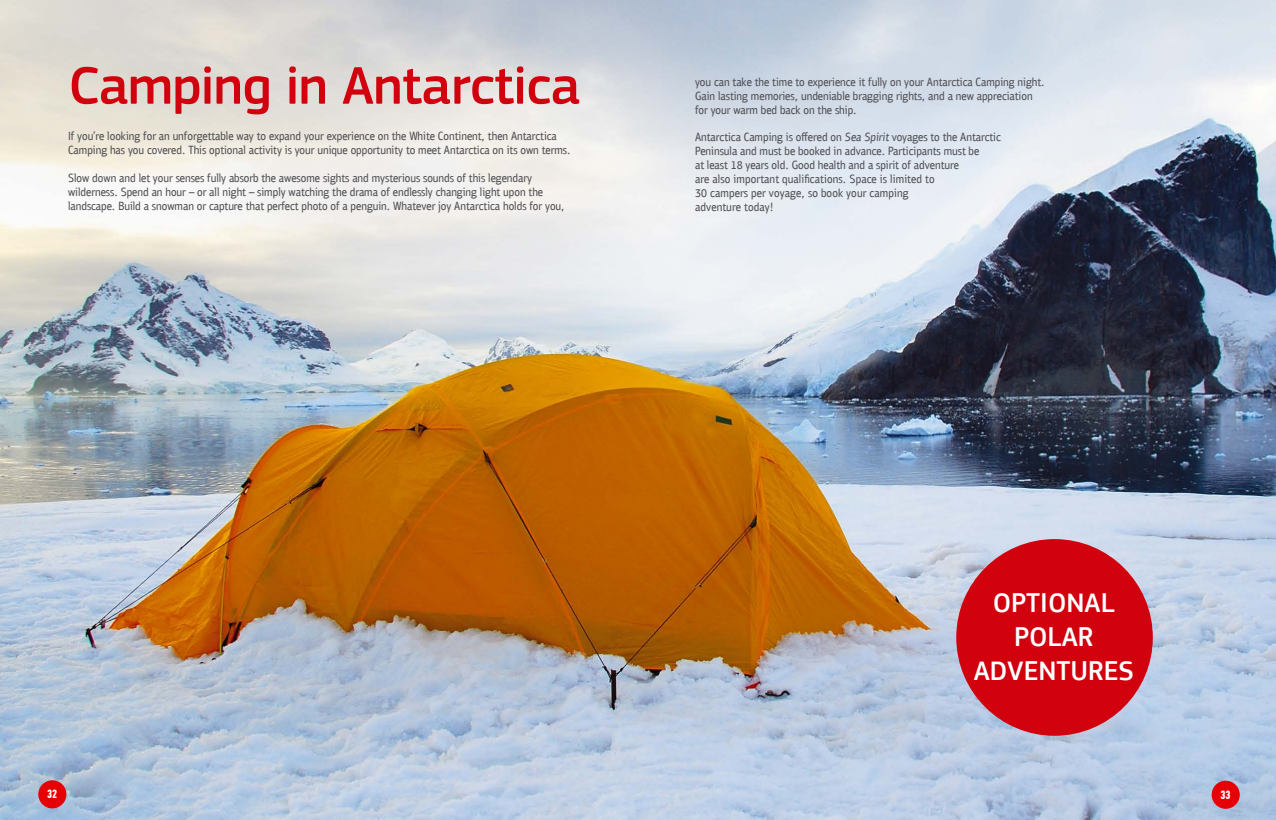
<style>
.page{position:relative;width:1276px;height:820px;background:#fff}
.page>*{position:absolute;margin:0;border:0;box-sizing:border-box;transform-origin:0 0}
.t1{font:500 55px "PF Square Sans Pro";letter-spacing:-.01em;color:#d1010e}
.t2{font:500 28px/34px "PF Square Sans Pro";color:#fff;text-align:center}
.t3{font:12px "PF Bulletin Sans Pro";color:#504f53}
.t4{font:12px "PF Din Text Comp Pro";color:#504f53}
.t5{font:700 12px "PF Din Text Comp Pro";color:#fff}
</style>
<div class="page">
<img style="left:0;top:0;width:1276px;height:819px">
<div style="left:38px;top:780px;width:28px;height:28px;background:#e60005;border-radius:50%"></div>
<div style="left:1211px;top:780px;width:28px;height:28px;background:#e60005;border-radius:50%"></div>
<div style="left:956px;top:539px;width:196px;height:196px;background:#d1010e;border-radius:50%"></div>
<svg style="left:527px;top:131px;width:30px;height:9px"></svg>
<svg style="left:69px;top:131px;width:138px;height:25px;background:#efe8da"></svg>
<svg style="left:321px;top:131px;width:56px;height:25px"></svg>
<svg style="left:392px;top:131px;width:58px;height:25px"></svg>
<svg style="left:459px;top:131px;width:58px;height:23px"></svg>
<svg style="left:526px;top:148px;width:7px;height:5px"></svg>
<div style="left:427px;top:173px;width:123px;height:39px;background:#f3f1ef"></div>
<svg style="left:921px;top:77px;width:12px;height:9px"></svg>
<svg style="left:923px;top:94px;width:10px;height:7px"></svg>
<div style="left:939px;top:77px;width:104px;height:25px;background:#d5dfeb"></div>
<svg style="left:944px;top:132px;width:56px;height:23px"></svg>
<svg style="left:951px;top:163px;width:7px;height:6px"></svg>
<div style="left:215px;top:131px;width:100px;height:25px;background:#efebe1"></div>
<svg style="left:546px;top:147px;width:23px;height:7px"></svg>
<div style="left:250px;top:173px;width:171px;height:39px;background:#f1efef"></div>
<svg style="left:68px;top:173px;width:90px;height:39px"></svg>
<svg style="left:166px;top:173px;width:76px;height:39px"></svg>
<svg style="left:695px;top:77px;width:218px;height:39px;background:#cfd9e5"></svg>
<svg style="left:695px;top:132px;width:239px;height:81px;background:#e3e9f1"></svg>
<h1 class="t1" style="left:68px;top:53px;width:513px">Camping in Antarctica</h1>
<p class="t3" style="left:82px;top:128px;width:148px">□◆ ●□□ ■ □ ■ ◆■ □ ▼▼ ●</p>
<p class="t3" style="left:290px;top:128px;width:32px">■ □◆</p>
<p class="t3" style="left:359px;top:128px;width:38px">■ □■ ▼</p>
<p class="t3" style="left:426px;top:128px;width:119px">▼ □■▼■ ■▼ ▼ ■ ■▼ ▼</p>
<p class="t3" style="left:96px;top:142px;width:68px">■ ▲ □◆ □❖</p>
<p class="t3" style="left:202px;top:142px;width:215px">▲ □ ▼□■ ● ▼❖▼ ▲ □◆ ◆■❑◆ □ □▼◆■▼ ▼□</p>
<p class="t3" style="left:437px;top:142px;width:41px">▼ ■▼ ▼</p>
<p class="t3" style="left:492px;top:142px;width:54px">□■ ▼▲ □ ■ ▼</p>
<p class="t3" style="left:98px;top:170px;width:125px">□ ■ ■ ● ▼ □◆ ▲ ■▲ ▲ ◆●●</p>
<p class="t3" style="left:240px;top:170px;width:27px">▲□ ▼</p>
<p class="t3" style="left:323px;top:170px;width:42px">▲ ▼▲ ■</p>
<p class="t3" style="left:385px;top:170px;width:107px">▲▼ □◆▲ ▲□◆■ ▲ □ ▼ ▲ ●</p>
<p class="t3" style="left:507px;top:170px;width:7px">■</p>
<p class="t3" style="left:78px;top:184px;width:38px">● ■▲▲</p>
<p class="t4" style="left:137px;top:184px;width:125px">■ ■ □◆ – □ ●● ■ ▼ – ▲</p>
<p class="t3" style="left:278px;top:184px;width:59px">● ▼ ■ ▼</p>
<p class="t3" style="left:381px;top:184px;width:48px">□ ■ ● ▲▲●</p>
<p class="t3" style="left:451px;top:184px;width:82px">■■ ● ▼ ◆□■ ▼</p>
<p class="t3" style="left:68px;top:198px;width:25px">●■▲</p>
<p class="t3" style="left:152px;top:198px;width:17px">▲■□</p>
<p class="t3" style="left:225px;top:198px;width:41px">▼◆ ▼ ▼</p>
<p class="t3" style="left:295px;top:198px;width:43px">▼ □▼□ □</p>
<p class="t3" style="left:361px;top:198px;width:27px">■◆■</p>
<p class="t3" style="left:412px;top:198px;width:76px">▼❖ □ ■▼ ▼</p>
<p class="t3" style="left:509px;top:198px;width:54px">□● ▲ □ □◆</p>
<p class="t3" style="left:700px;top:75px;width:38px">□◆ ■ ▼</p>
<p class="t3" style="left:840px;top:75px;width:121px">■ ▼ ◆●● □■ □◆ ■▼ ▼</p>
<p class="t3" style="left:1003px;top:75px;width:39px">■ ■ ▼</p>
<p class="t3" style="left:709px;top:89px;width:34px">■ ● ▲▼■</p>
<p class="t3" style="left:773px;top:89px;width:73px">□▲ ◆■■ ●</p>
<p class="t3" style="left:881px;top:89px;width:59px">■ ▼▲ ■</p>
<p class="t3" style="left:956px;top:89px;width:7px">■</p>
<p class="t3" style="left:1015px;top:89px;width:19px">▼□■</p>
<p class="t3" style="left:698px;top:103px;width:30px">□ □◆</p>
<p class="t3" style="left:803px;top:103px;width:37px">□■ ▼ ▲</p>
<p class="t3" style="left:701px;top:130px;width:28px">■▼ ▼</p>
<p class="t3" style="left:771px;top:130px;width:31px">■ ▲ □</p>
<p class="t3" style="left:885px;top:130px;width:19px">▼ ❖□</p>
<p class="t3" style="left:923px;top:130px;width:25px">▲ ▼□ ▼</p>
<p class="t3" style="left:966px;top:130px;width:28px">■▼ ▼</p>
<p class="t3" style="left:705px;top:144px;width:47px">■ ■▲◆● ■</p>
<p class="t3" style="left:768px;top:144px;width:15px">◆▲▼</p>
<p class="t3" style="left:836px;top:144px;width:37px">■ ❖ ■</p>
<p class="t3" style="left:902px;top:144px;width:65px">▼ ■▼▲ ◆▲▼</p>
<p class="t3" style="left:700px;top:158px;width:29px">▼ ● ▲▼</p>
<p class="t3" style="left:764px;top:158px;width:17px">▲ □●</p>
<p class="t3" style="left:834px;top:158px;width:27px">●▼ ■</p>
<p class="t3" style="left:876px;top:158px;width:33px">▲ ▼ □</p>
<p class="t3" style="left:925px;top:158px;width:27px">❖ ■▼◆</p>
<p class="t3" style="left:718px;top:172px;width:14px">●▲□</p>
<p class="t3" style="left:751px;top:172px;width:52px">□▼■▼ ❑◆●</p>
<p class="t3" style="left:820px;top:172px;width:24px">▼ □■▲</p>
<p class="t3" style="left:883px;top:172px;width:53px">▲ ● ▼ ▼□</p>
<p class="t3" style="left:744px;top:186px;width:37px">▲ ❖□</p>
<p class="t3" style="left:808px;top:186px;width:56px">▲□ □□ □◆</p>
<p class="t3" style="left:897px;top:186px;width:7px">■</p>
<p class="t3" style="left:706px;top:200px;width:49px">❖ ■▼◆ ▼□</p>
<p class="t5" style="left:45px;top:787px;width:14px">1532</p>
<h2 class="t2" style="left:973px;top:586px;width:162px">OPTIONAL<br>POLAR<br>ADVENTURES</h2>
<p class="t5" style="left:1220px;top:788px;width:12px">1533</p>
</div>
